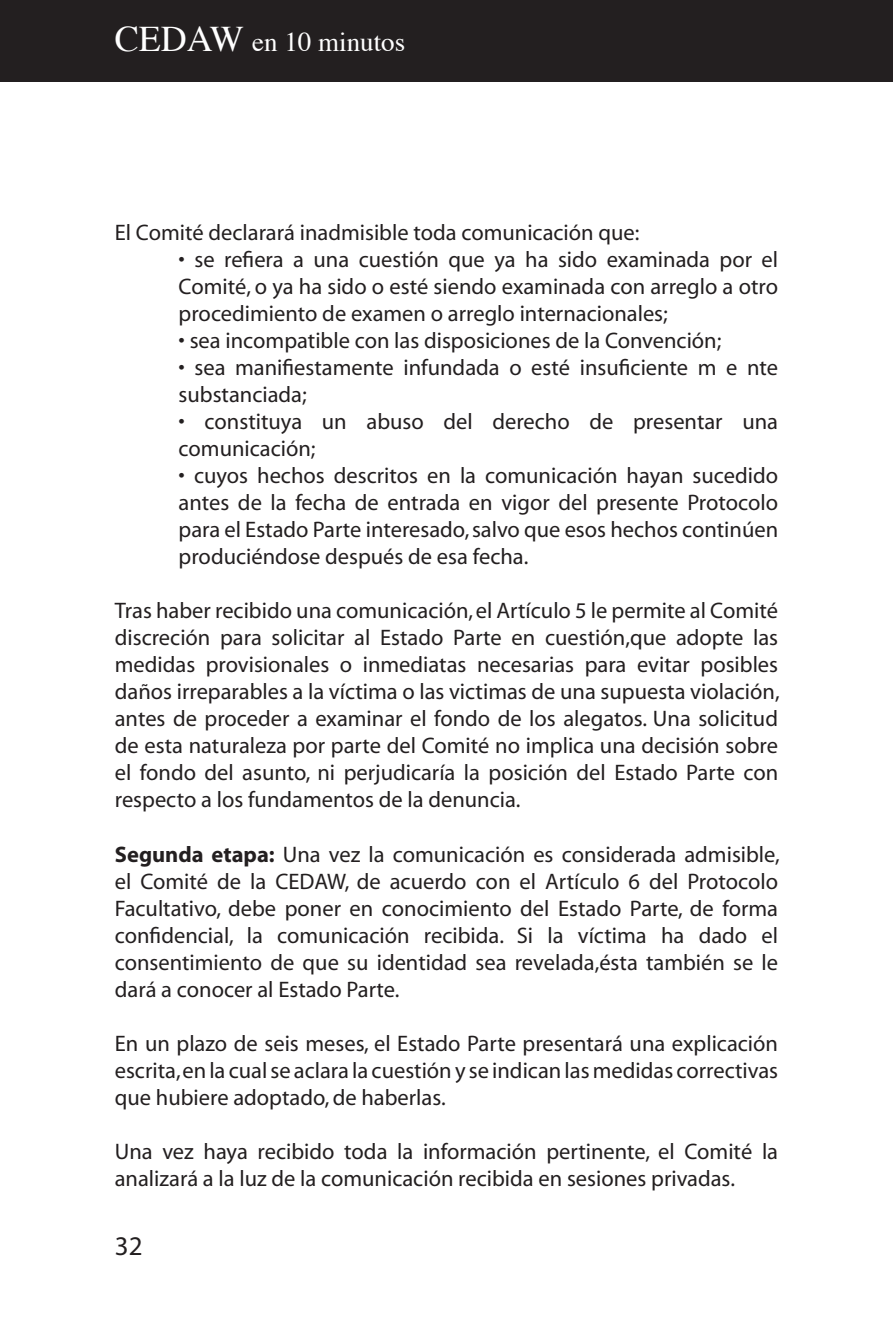
<style>
.page{position:relative;width:893px;height:1340px;background:#fff}
.page>*{position:absolute;margin:0;border:0;box-sizing:border-box;transform-origin:0 0}
.t1{font:27px "Times";color:#fff}
.t2{font:27px "Myriad";color:#231f20}
.t3{font:22.5px/27px "Myriad";color:#231f20;text-align:justify}
.s1{font-size:36px}
.s2{font-weight:700}
</style>
<div class="page">
<div style="left:0;top:0;width:893px;height:81px;background:#231f20"></div>
<p class="t1" style="left:115px;top:17px;width:292px"><span class="s1">CEDAW</span> en 10 minutos</p>
<p class="t3" style="left:115px;top:220px;width:526px">El Comité declarará inadmisible toda comunicación que:</p>
<p class="t3" style="left:179px;top:247px;width:601px">• se refiera a una cuestión que ya ha sido examinada por el Comité, o ya ha sido o esté siendo examinada con arreglo a otro procedimiento de examen o arreglo internacionales;</p>
<p class="t3" style="left:179px;top:328px;width:544px">• sea incompatible con las disposiciones de la Convención;</p>
<p class="t3" style="left:179px;top:355px;width:601px">• sea manifiestamente infundada o esté insuficiente m e nte substanciada;</p>
<p class="t3" style="left:179px;top:409px;width:601px">• constituya un abuso del derecho de presentar una comunicación;</p>
<p class="t3" style="left:179px;top:463px;width:601px">• cuyos hechos descritos en la comunicación hayan sucedido antes de la fecha de entrada en vigor del presente Protocolo para el Estado Parte interesado, salvo que esos hechos continúen produciéndose después de esa fecha.</p>
<p class="t3" style="left:115px;top:598px;width:666px">Tras haber recibido una comunicación, el Artículo 5 le permite al Comité discreción para solicitar al Estado Parte en cuestión,que adopte las medidas provisionales o inmediatas necesarias para evitar posibles daños irreparables a la víctima o las victimas de una supuesta violación, antes de proceder a examinar el fondo de los alegatos. Una solicitud de esta naturaleza por parte del Comité no implica una decisión sobre el fondo del asunto, ni perjudicaría la posición del Estado Parte con respecto a los fundamentos de la denuncia.</p>
<p class="t3" style="left:115px;top:841px;width:666px"><span class="s2">Segunda etapa:</span> Una vez la comunicación es considerada admisible, el Comité de la CEDAW, de acuerdo con el Artículo 6 del Protocolo Facultativo, debe poner en conocimiento del Estado Parte, de forma confidencial, la comunicación recibida. Si la víctima ha dado el consentimiento de que su identidad sea revelada,ésta también se le dará a conocer al Estado Parte.</p>
<p class="t3" style="left:115px;top:1030px;width:665px">En un plazo de seis meses, el Estado Parte presentará una explicación escrita, en la cual se aclara la cuestión y se indican las medidas correctivas que hubiere adoptado, de haberlas.</p>
<p class="t3" style="left:115px;top:1138px;width:665px">Una vez haya recibido toda la información pertinente, el Comité la analizará a la luz de la comunicación recibida en sesiones privadas.</p>
<p class="t2" style="left:115px;top:1232px;width:29px">32</p>
</div>
